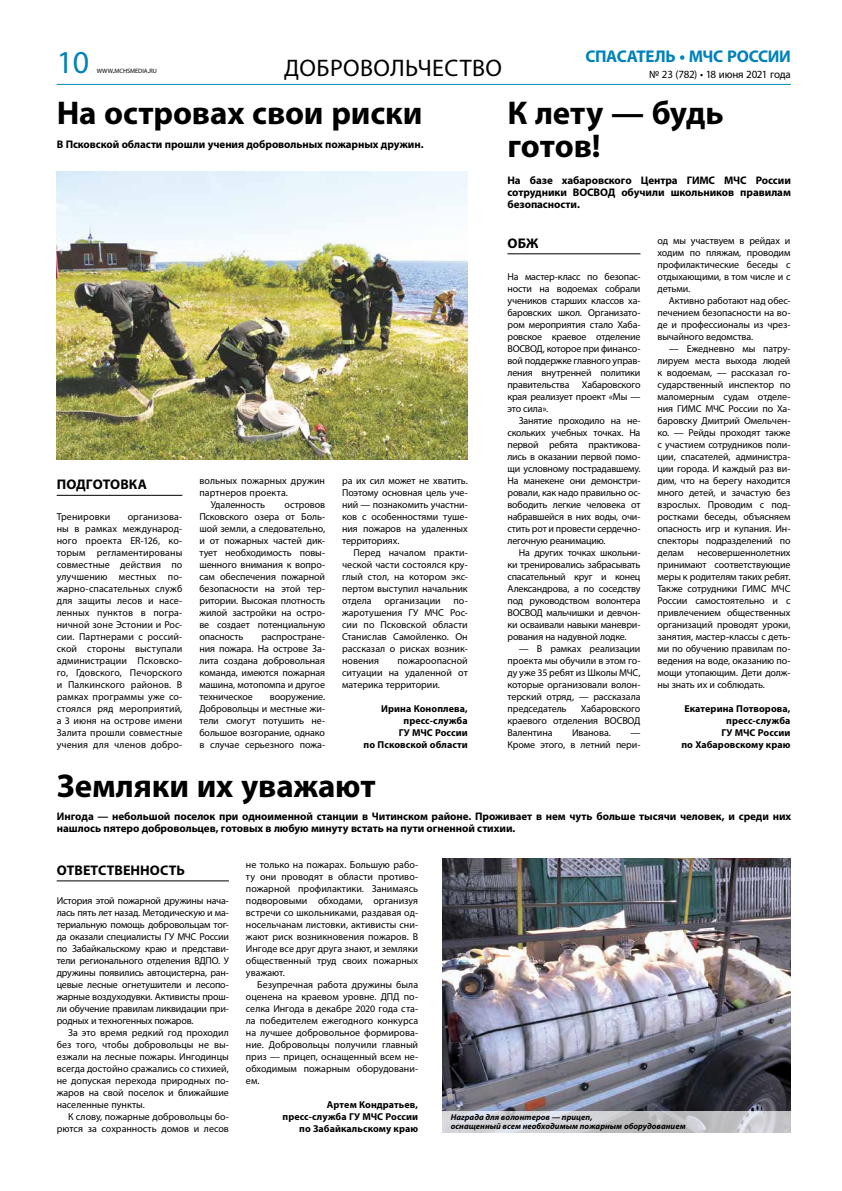
<style>
.page{position:relative;width:842px;height:1191px;background:#fff}
.page>*{position:absolute;margin:0;border:0;box-sizing:border-box;transform-origin:0 0}
.t1{font:700 33px/32px "Myriad Pro";letter-spacing:-.005em;color:#000}
.t2{font:32px "Myriad Pro";color:#0082ba}
.t3{font:24px "Myriad Pro";color:#000}
.t4{font:700 17px "Myriad Pro";letter-spacing:-.02em;color:#0082ba}
.t5{font:700 14px "Myriad Pro";color:#000}
.t6{font:700 11px/12px "Myriad Pro";letter-spacing:-.005em;color:#000}
.t7{font:11px "Myriad Pro";letter-spacing:-.02em;color:#000}
.t8{font:10px/12px "Myriad Pro";letter-spacing:-.005em;color:#000;text-align:justify}
.t9{font:700 10px/12px "Myriad Pro";letter-spacing:.005em;color:#000;text-align:right}
.t10{font:italic 700 8.5px/9px "Myriad Pro";letter-spacing:.005em;color:#000}
.t11{font:6.3px "Myriad Pro";letter-spacing:-.01em;color:#000}
.s1{font-size:9px}
</style>
<div class="page">
<hr style="left:57px;top:84px;width:734px;height:1px;background:#0087bb">
<hr style="left:57px;top:880px;width:172px;height:1px;background:#000">
<hr style="left:57px;top:495px;width:125px;height:1px;background:#000">
<img style="left:442px;top:859px;width:348px;height:252px">
<img style="left:57px;top:172px;width:411px;height:288px">
<svg style="left:442px;top:1111px;width:349px;height:21px;background:#cbcbcf"></svg>
<hr style="left:507px;top:253px;width:133px;height:1px;background:#000">
<h2 class="t2" style="left:57px;top:42px;width:34px">10</h2>
<h3 class="t4" style="left:585px;top:47px;width:207px">СПАСАТЕЛЬ • МЧС РОССИИ</h3>
<p class="t11" style="left:97px;top:67px;width:62px">WWW<span class="s1">.</span>MCHSMEDIA<span class="s1">.</span>RU</p>
<h3 class="t3" style="left:284px;top:53px;width:16px">доброво</h3>
<h3 class="t3" style="left:390px;top:53px;width:42px">льчество</h3>
<p class="t7" style="left:649px;top:67px;width:143px">№ 23 (782) • 18 июня 2021 года</p>
<h1 class="t1" style="left:57px;top:98px;width:367px">На островах свои риски</h1>
<p class="t6" style="left:57px;top:138px;width:368px">В Псковской области прошли учения добровольных пожарных дружин.</p>
<h3 class="t5" style="left:57px;top:477px;width:91px">ПОДГОТОВКА</h3>
<p class="t8" style="left:57px;top:510px;width:55px">Тренировки</p>
<p class="t8" style="left:57px;top:510px;width:127px;text-indent:71px">организова&shy;ны в рамках международ&shy;ного проекта ER-126, ко&shy;торым регламентированы совместные действия по улучшению местных по&shy;жарно-спасательных служб для защиты лесов и насе&shy;ленных пунктов в погра&shy;ничной зоне Эстонии и Рос&shy;сии. Партнерами с россий&shy;ской стороны выступали администрации Псковско&shy;го, Гдовского, Печорского и Палкинского районов. В рамках программы уже со&shy;стоялся ряд мероприятий, а 3 июня на острове имени Залита прошли совместные учения для членов добро-</p>
<p class="t8" style="left:199px;top:474px;width:127px">вольных пожарных дружин</p>
<p class="t8" style="left:199px;top:486px;width:90px">партнеров проекта.</p>
<p class="t8" style="left:211px;top:498px;width:56px">Удаленность</p>
<p class="t8" style="left:199px;top:498px;width:127px;text-indent:85px">островов Псковского озера от Боль&shy;шой земли, а следовательно, и от пожарных частей дик&shy;тует необходимость повы&shy;шенного внимания к вопро&shy;сам обеспечения пожарной безопасности на этой тер&shy;ритории. Высокая плотность жилой застройки на остро&shy;ве создает потенциальную опасность</p>
<p class="t8" style="left:199px;top:630px;width:127px;text-indent:62px">распростране&shy;ния пожара. На острове За&shy;лита создана добровольная команда, имеются пожарная машина, мотопомпа и другое техническое</p>
<p class="t8" style="left:199px;top:690px;width:127px;text-indent:70px">вооружение.<br>Добровольцы и местные жи&shy;тели смогут потушить не&shy;большое возгорание, однако в случае серьезного пожа-</p>
<p class="t8" style="left:342px;top:474px;width:127px">ра их сил может не хватить.<br>Поэтому основная цель уче&shy;ний — познакомить участни&shy;ков с особенностями туше&shy;ния пожаров на удаленных территориях.</p>
<p class="t8" style="left:342px;top:546px;width:127px;text-indent:11px">Перед началом практи&shy;ческой части состоялся кру&shy;глый стол, на котором экс&shy;пертом выступил начальник отдела</p>
<p class="t8" style="left:342px;top:594px;width:127px;text-indent:111px">по&shy;жаротушения ГУ МЧС Рос&shy;сии по Псковской области Станислав Самойленко. Он рассказал о рисках возник&shy;новения</p>
<p class="t8" style="left:384px;top:594px;width:58px">организации</p>
<p class="t8" style="left:342px;top:654px;width:127px;text-indent:55px">пожароопасной ситуации на удаленной от материка территории.</p>
<p class="t9" style="left:364px;top:702px;width:106px">Ирина Коноплева, пресс-служба<br>ГУ МЧС России<br>по Псковской области</p>
<h1 class="t1" style="left:507px;top:98px;width:218px">К лету — будь готов!</h1>
<p class="t6" style="left:507px;top:174px;width:285px;text-align:justify">На базе хабаровского Центра ГИМС МЧС России сотрудники ВОСВОД обучили школьников правилам безопасности.</p>
<h3 class="t5" style="left:508px;top:235px;width:32px">ОБЖ</h3>
<p class="t8" style="left:507px;top:270px;width:135px">На мастер-класс по безопас&shy;ности на водоемах собрали учеников старших классов ха&shy;баровских школ. Организато&shy;ром мероприятия стало Хаба&shy;ровское краевое отделение ВОСВОД, которое при финансо&shy;вой поддержке главного управ&shy;ления внутренней политики правительства Хабаровского края реализует проект «Мы — это сила».</p>
<p class="t8" style="left:507px;top:414px;width:135px;text-indent:11px">Занятие проходило на не&shy;скольких учебных точках. На первой ребята практикова&shy;лись в оказании первой помо&shy;щи условному пострадавшему.<br>На манекене они демонстри&shy;ровали, как надо правильно ос&shy;вободить легкие человека от набравшейся в них воды, очи&shy;стить рот и провести сердечно&shy;легочную реанимацию.</p>
<p class="t8" style="left:507px;top:546px;width:135px;text-indent:11px">На других точках школьни&shy;ки тренировались забрасывать спасательный круг и конец Александрова, а по соседству под руководством волонтера ВОСВОД мальчишки и девчон&shy;ки осваивали навыки маневри&shy;рования на надувной лодке.</p>
<p class="t8" style="left:507px;top:642px;width:135px;text-indent:11px">— В рамках реализации проекта мы обучили в этом го&shy;ду уже 35 ребят из Школы МЧС, которые организовали волон&shy;терский отряд, — рассказала председатель</p>
<p class="t8" style="left:507px;top:702px;width:135px;text-indent:73px">Хабаровского краевого отделения ВОСВОД Валентина</p>
<p class="t8" style="left:572px;top:726px;width:40px">Иванова.</p>
<p class="t8" style="left:507px;top:726px;width:135px;text-align:right">—<br>Кроме этого, в летний пери-</p>
<p class="t8" style="left:657px;top:234px;width:135px">од мы участвуем в рейдах и ходим по пляжам, проводим профилактические беседы с отдыхающими, в том числе и с детьми.</p>
<p class="t8" style="left:657px;top:294px;width:134px;text-indent:11px">Активно работают над обес&shy;печением безопасности на во&shy;де и профессионалы из чрез&shy;вычайного ведомства.</p>
<p class="t8" style="left:657px;top:342px;width:135px;text-indent:11px">— Ежедневно мы патру&shy;лируем места выхода людей к водоемам, — рассказал го&shy;сударственный инспектор по маломерным судам отделе&shy;ния ГИМС МЧС России по Ха&shy;баровску Дмитрий Омельчен&shy;ко. — Рейды проходят также с участием сотрудников поли&shy;ции, спасателей, администра&shy;ции города. И каждый раз ви&shy;дим, что на берегу находится много детей, и зачастую без взрослых. Проводим с под&shy;ростками беседы, объясняем опасность игр и купания. Ин&shy;спекторы подразделений по делам</p>
<p class="t8" style="left:657px;top:546px;width:135px;text-indent:40px">несовершеннолетних принимают соответствующие меры к родителям таких ребят.<br>Также сотрудники ГИМС МЧС России самостоятельно и с привлечением общественных организаций проводят уроки, занятия, мастер-классы с деть&shy;ми по обучению правилам по&shy;ведения на воде, оказанию по&shy;мощи утопающим. Дети долж&shy;ны знать их и соблюдать.</p>
<p class="t9" style="left:681px;top:702px;width:111px">Екатерина Потворова, пресс-служба<br>ГУ МЧС России<br>по Хабаровскому краю</p>
<h1 class="t1" style="left:57px;top:770px;width:320px">Земляки их уважают</h1>
<p class="t6" style="left:57px;top:810px;width:736px">Ингода — небольшой поселок при одноименной станции в Читинском районе. Проживает в нем чуть больше тысячи человек, и среди них нашлось пятеро добровольцев, готовых в любую минуту встать на пути огненной стихии.</p>
<h3 class="t5" style="left:57px;top:862px;width:85px">ОТВЕТСТВЕННО</h3>
<h3 class="t5" style="left:160px;top:862px;width:25px">СТЬ</h3>
<p class="t8" style="left:57px;top:894px;width:174px">История этой пожарной дружины нача&shy;лась пять лет назад. Методическую и ма&shy;териальную помощь добровольцам тог&shy;да оказали специалисты ГУ МЧС России по Забайкальскому краю и представи&shy;тели регионального отделения ВДПО. У дружины появились автоцистерна, ран&shy;цевые лесные огнетушители и лесопо&shy;жарные воздуходувки. Активисты прош&shy;ли обучение правилам ликвидации при&shy;родных и техногенных пожаров.</p>
<p class="t8" style="left:57px;top:1026px;width:174px;text-indent:11px">За это время редкий год проходил без того, чтобы добровольцы не вы&shy;езжали на лесные пожары. Ингодинцы всегда достойно сражались со стихией, не допуская перехода природных по&shy;жаров на свой поселок и ближайшие населенные пункты.</p>
<p class="t8" style="left:57px;top:1110px;width:174px;text-align:right">К слову, пожарные добровольцы бо&shy;рются за сохранность домов и лесов</p>
<p class="t8" style="left:246px;top:858px;width:174px">не только на пожарах. Большую рабо&shy;ту они проводят в области противо&shy;пожарной профилактики. Занимаясь подворовыми обходами, организуя встречи со школьниками, раздавая од&shy;носельчанам листовки, активисты сни&shy;жают риск возникновения пожаров. В Ингоде все друг друга знают, и земляки общественный труд своих пожарных уважают.</p>
<p class="t8" style="left:246px;top:978px;width:174px;text-indent:11px">Безупречная работа дружины была оценена на краевом уровне. ДПД по&shy;селка Ингода в декабре 2020 года ста&shy;ла победителем ежегодного конкурса на лучшее добровольное формирова&shy;ние. Добровольцы получили главный приз — прицеп, оснащенный всем не&shy;обходимым пожарным оборудовани&shy;ем.</p>
<p class="t9" style="left:283px;top:1098px;width:137px">Артем Кондратьев, пресс-служба ГУ МЧС России по Забайкальскому краю</p>
<p class="t10" style="left:451px;top:1113px;width:236px">Награда для волонтеров — прицеп,<br>оснащенный всем необходимым пожарным оборудованием</p>
</div>
